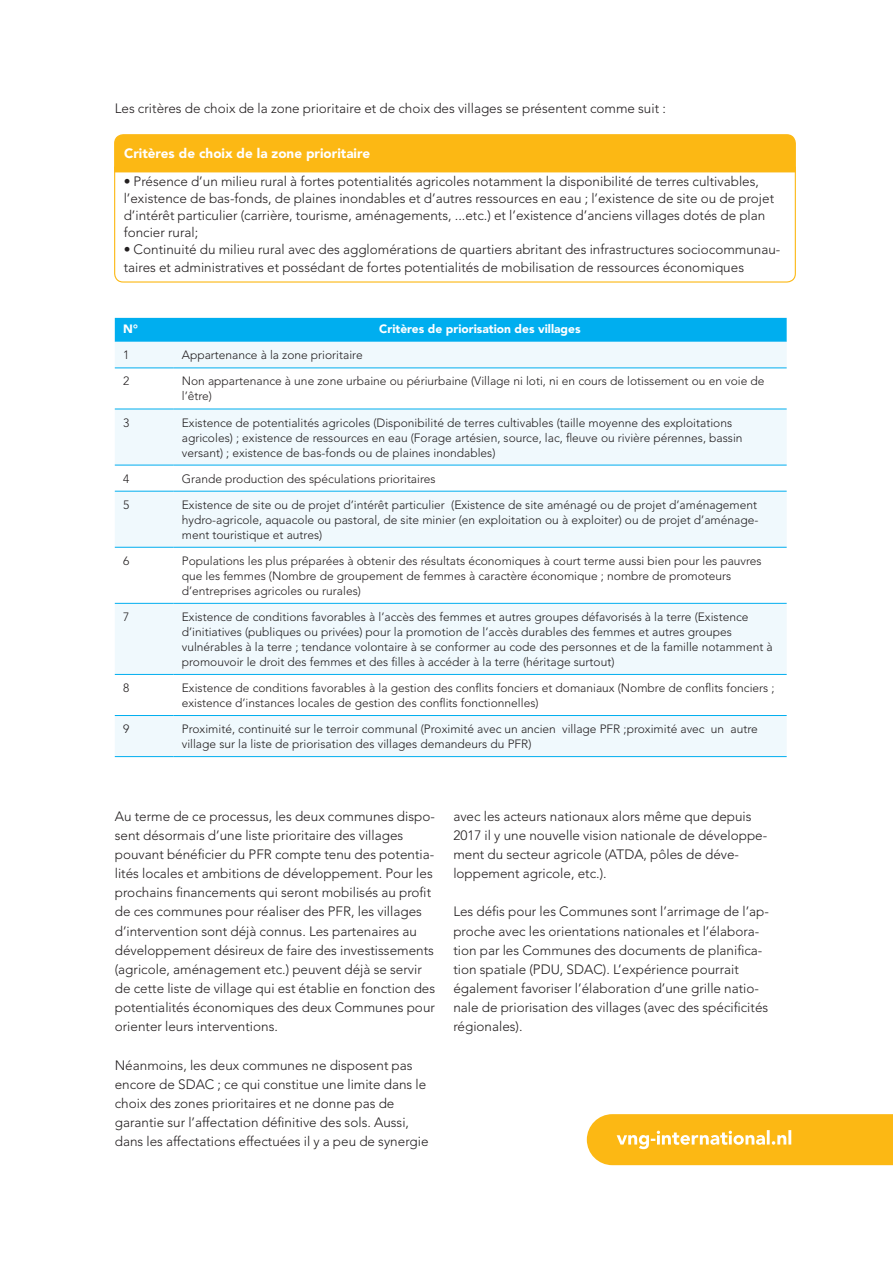
<style>
.page{position:relative;width:893px;height:1263px;background:#fff}
.page>*{position:absolute;margin:0;border:0;box-sizing:border-box;transform-origin:0 0}
.VNG_-_Broodtekst{font:300 13.5px/19.2px "Avenir LT Std";color:#231f20}
.VNG_-_Kadertekst_-_o{font:300 13.5px/17px "Avenir LT Std";color:#231f20}
.VNG_-_Kaderkop_-_out{font:900 13.5px "Avenir LT Std";color:#fff}
.VNG_-_Tabel{font:300 12px/15px "Avenir LT Std";color:#231f20}
.VNG_-_Tabelhoofd{font:900 12px "Avenir LT Std";color:#fff}
</style>
<div class="page">
<svg style="left:587px;top:1114px;width:306px;height:51px;background:#fcbe28"></svg>
<div style="left:114px;top:134px;width:682px;height:32px;background:#fcb814"></div>
<svg style="left:114px;top:166px;width:682px;height:117px"></svg>
<div style="left:115px;top:318px;width:672px;height:24px;background:#00aeef"></div>
<svg style="left:115px;top:342px;width:672px;height:414px;fill:#f0f9fd"></svg>
<hr style="left:115px;top:368px;width:58px;height:1px;background:#00aeef">
<hr style="left:173px;top:368px;width:614px;height:1px;background:#00aeef">
<hr style="left:115px;top:409px;width:58px;height:1px;background:#00aeef">
<hr style="left:173px;top:409px;width:614px;height:1px;background:#00aeef">
<hr style="left:115px;top:465px;width:58px;height:1px;background:#00aeef">
<hr style="left:173px;top:465px;width:614px;height:1px;background:#00aeef">
<hr style="left:115px;top:491px;width:58px;height:1px;background:#00aeef">
<hr style="left:173px;top:491px;width:614px;height:1px;background:#00aeef">
<hr style="left:115px;top:547px;width:58px;height:1px;background:#00aeef">
<hr style="left:173px;top:547px;width:614px;height:1px;background:#00aeef">
<hr style="left:115px;top:603px;width:58px;height:1px;background:#00aeef">
<hr style="left:173px;top:603px;width:614px;height:1px;background:#00aeef">
<hr style="left:115px;top:674px;width:58px;height:1px;background:#00aeef">
<hr style="left:173px;top:674px;width:614px;height:1px;background:#00aeef">
<hr style="left:115px;top:715px;width:58px;height:1px;background:#00aeef">
<hr style="left:173px;top:715px;width:614px;height:1px;background:#00aeef">
<hr style="left:115px;top:756px;width:58px;height:1px;background:#00aeef">
<hr style="left:173px;top:756px;width:614px;height:1px;background:#00aeef">
<p class="VNG_-_Broodtekst" style="left:115px;top:98px;width:553px">Les critères de choix de la zone prioritaire et de choix des villages se présentent comme suit :</p>
<p class="VNG_-_Kaderkop_-_out" style="left:124px;top:146px;width:247px">Critères de choix de la zone prioritaire</p>
<p class="VNG_-_Kadertekst_-_o" style="left:124px;top:173px;width:652px">• Présence d’un milieu rural à fortes potentialités agricoles notamment la disponibilité de terres cultivables, l’existence de bas-fonds, de plaines inondables et d’autres ressources en eau ; l’existence de site ou de projet d’intérêt particulier (carrière, tourisme, aménagements, ...etc.) et l’existence d’anciens villages dotés de plan foncier rural;</p>
<p class="VNG_-_Kadertekst_-_o" style="left:124px;top:241px;width:658px">• Continuité du milieu rural avec des agglomérations de quartiers abritant des infrastructures sociocommunau&shy;taires et administratives et possédant de fortes potentialités de mobilisation de ressources économiques</p>
<p class="VNG_-_Tabelhoofd" style="left:123px;top:322px;width:16px">N°</p>
<p class="VNG_-_Tabelhoofd" style="left:379px;top:322px;width:203px">Critères de priorisation des villages</p>
<p class="VNG_-_Tabel" style="left:123px;top:348px;width:8px">1</p>
<p class="VNG_-_Tabel" style="left:182px;top:348px;width:182px">Appartenance à la zone prioritaire</p>
<p class="VNG_-_Tabel" style="left:123px;top:374px;width:8px">2</p>
<p class="VNG_-_Tabel" style="left:182px;top:374px;width:584px">Non appartenance à une zone urbaine ou périurbaine (Village ni loti, ni en cours de lotissement ou en voie de l’être)</p>
<p class="VNG_-_Tabel" style="left:123px;top:415px;width:8px">3</p>
<p class="VNG_-_Tabel" style="left:182px;top:415px;width:562px">Existence de potentialités agricoles (Disponibilité de terres cultivables (taille moyenne des exploitations agricoles) ; existence de ressources en eau (Forage artésien, source, lac, fleuve ou rivière pérennes, bassin versant) ; existence de bas-fonds ou de plaines inondables)</p>
<p class="VNG_-_Tabel" style="left:123px;top:471px;width:8px">4</p>
<p class="VNG_-_Tabel" style="left:182px;top:471px;width:255px">Grande production des spéculations prioritaires</p>
<p class="VNG_-_Tabel" style="left:123px;top:497px;width:8px">5</p>
<p class="VNG_-_Tabel" style="left:182px;top:497px;width:578px;text-align:justify">Existence de site ou de projet d’intérêt particulier (Existence de site aménagé ou de projet d’aménagement hydro-agricole, aquacole ou pastoral, de site minier (en exploitation ou à exploiter) ou de projet d’aménage&shy;ment touristique et autres)</p>
<p class="VNG_-_Tabel" style="left:123px;top:553px;width:8px">6</p>
<p class="VNG_-_Tabel" style="left:182px;top:553px;width:581px">Populations les plus préparées à obtenir des résultats économiques à court terme aussi bien pour les pauvres que les femmes (Nombre de groupement de femmes à caractère économique ; nombre de promoteurs d’entreprises agricoles ou rurales)</p>
<p class="VNG_-_Tabel" style="left:123px;top:609px;width:8px">7</p>
<p class="VNG_-_Tabel" style="left:182px;top:609px;width:593px">Existence de conditions favorables à l’accès des femmes et autres groupes défavorisés à la terre (Existence d’initiatives (publiques ou privées) pour la promotion de l’accès durables des femmes et autres groupes vulnérables à la terre ; tendance volontaire à se conformer au code des personnes et de la famille notamment à promouvoir le droit des femmes et des filles à accéder à la terre (héritage surtout)</p>
<p class="VNG_-_Tabel" style="left:123px;top:680px;width:8px">8</p>
<p class="VNG_-_Tabel" style="left:182px;top:680px;width:594px">Existence de conditions favorables à la gestion des conflits fonciers et domaniaux (Nombre de conflits fonciers ; existence d’instances locales de gestion des conflits fonctionnelles)</p>
<p class="VNG_-_Tabel" style="left:123px;top:721px;width:8px">9</p>
<p class="VNG_-_Tabel" style="left:182px;top:721px;width:578px">Proximité, continuité sur le terroir communal (Proximité avec un ancien village PFR ;proximité avec un autre village sur la liste de priorisation des villages demandeurs du PFR)</p>
<p class="VNG_-_Broodtekst" style="left:115px;top:806px;width:322px">Au terme de ce processus, les deux communes dispo&shy;sent désormais d’une liste prioritaire des villages pouvant bénéficier du PFR compte tenu des potentia&shy;lités locales et ambitions de développement. Pour les prochains financements qui seront mobilisés au profit de ces communes pour réaliser des PFR, les villages d’intervention sont déjà connus. Les partenaires au développement désireux de faire des investissements (agricole, aménagement etc.) peuvent déjà se servir de cette liste de village qui est établie en fonction des potentialités économiques des deux Communes pour orienter leurs interventions.</p>
<p class="VNG_-_Broodtekst" style="left:115px;top:1055px;width:315px">Néanmoins, les deux communes ne disposent pas encore de SDAC ; ce qui constitue une limite dans le choix des zones prioritaires et ne donne pas de garantie sur l’affectation définitive des sols. Aussi, dans les affectations effectuées il y a peu de synergie</p>
<p class="VNG_-_Broodtekst" style="left:453px;top:806px;width:315px">avec les acteurs nationaux alors même que depuis 2017 il y une nouvelle vision nationale de développe&shy;ment du secteur agricole (ATDA, pôles de déve&shy;loppement agricole, etc.).</p>
<p class="VNG_-_Broodtekst" style="left:453px;top:902px;width:317px">Les défis pour les Communes sont l’arrimage de l’ap&shy;proche avec les orientations nationales et l’élabora&shy;tion par les Communes des documents de planifica&shy;tion spatiale (PDU, SDAC). L’expérience pourrait également favoriser l’élaboration d’une grille natio&shy;nale de priorisation des villages (avec des spécificités régionales).</p>
</div>
